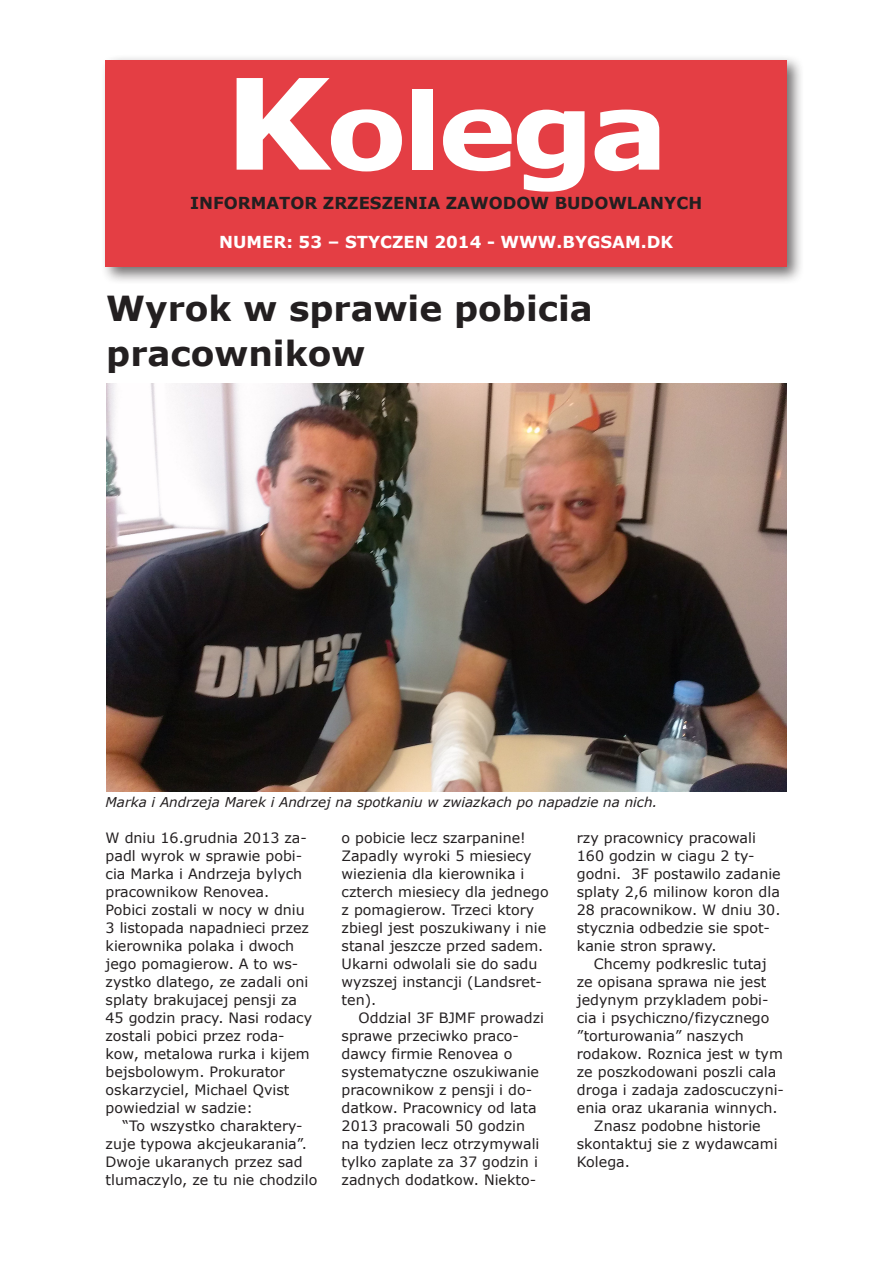
<style>
.page{position:relative;width:893px;height:1263px;background:#fff}
.page>*{position:absolute;margin:0;border:0;box-sizing:border-box;transform-origin:0 0}
.rub24{font:700 106.5px "Verdana";letter-spacing:-.04em;color:#fff;scale:1.11 1}
.rub18{font:700 34.5px/45px "Verdana";color:#231f20}
.underrubrik{font:700 16.5px "Verdana";color:#231f20}
.underrubrik-2{font:700 16.5px "Verdana";color:#fff}
.brød-indryk{font:14.25px/18px "Verdana";color:#231f20}
.brød{font:14.25px/18px "Verdana";color:#231f20}
.brød-2{font:italic 13.5px "Verdana";color:#231f20}
.s1{font-size:126px}
</style>
<div class="page">
<div style="left:100px;top:54px;width:704px;height:230px;background:#231f20;opacity:.65"></div>
<div style="left:106px;top:60px;width:681px;height:206px;background:#e43e44"></div>
<img style="left:106px;top:384px;width:681px;height:407px">
<p class="rub24" style="left:224px;top:55px;width:402px"><span class="s1">K</span>olega</p>
<p class="underrubrik" style="left:190px;top:191px;width:514px">INFORMATOR ZRZESZENIA ZAWODOW BUDOWLANYCH</p>
<p class="underrubrik-2" style="left:219px;top:230px;width:455px">NUMER: 53 – STYCZEN 2014 - WWW.BYGSAM.DK</p>
<p class="rub18" style="left:106px;top:285px;width:488px">Wyrok w sprawie pobicia pracownikow</p>
<p class="brød-2" style="left:106px;top:793px;width:553px">Marka i Andrzeja Marek i Andrzej na spotkaniu w zwiazkach po napadzie na nich.</p>
<p class="brød" style="left:106px;top:829px;width:208px">W dniu 16.grudnia 2013 za&shy;padl wyrok w sprawie pobi&shy;cia Marka i Andrzeja bylych pracownikow Renovea.<br>Pobici zostali w nocy w dniu<br>3 listopada napadnieci przez kierownika polaka i dwoch jego pomagierow. A to ws&shy;zystko dlatego, ze zadali oni splaty brakujacej pensji za<br>45 godzin pracy. Nasi rodacy zostali pobici przez roda&shy;kow, metalowa rurka i kijem bejsbolowym. Prokurator oskarzyciel, Michael Qvist powiedzial w sadzie:</p>
<p class="brød-indryk" style="left:106px;top:1117px;width:213px;text-indent:17px">“To wszystko charaktery&shy;zuje typowa akcjeukarania”.<br>Dwoje ukaranych przez sad tlumaczylo, ze tu nie chodzilo</p>
<p class="brød-indryk" style="left:342px;top:829px;width:209px">o pobicie lecz szarpanine!<br>Zapadly wyroki 5 miesiecy wiezienia dla kierownika i czterch miesiecy dla jednego z pomagierow. Trzeci ktory zbiegl jest poszukiwany i nie stanal jeszcze przed sadem.<br>Ukarni odwolali sie do sadu wyzszej instancji (Landsret&shy;ten).</p>
<p class="brød-indryk" style="left:342px;top:1009px;width:204px;text-indent:17px">Oddzial 3F BJMF prowadzi sprawe przeciwko praco&shy;dawcy firmie Renovea o systematyczne oszukiwanie pracownikow z pensji i do&shy;datkow. Pracownicy od lata<br>2013 pracowali 50 godzin na tydzien lecz otrzymywali tylko zaplate za 37 godzin i zadnych dodatkow. Niekto-</p>
<p class="brød-indryk" style="left:577px;top:829px;width:205px">rzy pracownicy pracowali<br>160 godzin w ciagu 2 ty&shy;godni. 3F postawilo zadanie splaty 2,6 milinow koron dla<br>28 pracownikow. W dniu 30. stycznia odbedzie sie spot&shy;kanie stron sprawy.</p>
<p class="brød-indryk" style="left:577px;top:955px;width:209px;text-indent:17px">Chcemy podkreslic tutaj ze opisana sprawa nie jest jedynym przykladem pobi&shy;cia i psychiczno/fizycznego ”torturowania” naszych rodakow. Roznica jest w tym ze poszkodowani poszli cala droga i zadaja zadoscuczyni&shy;enia oraz ukarania winnych.</p>
<p class="brød-indryk" style="left:577px;top:1117px;width:202px;text-indent:17px">Znasz podobne historie skontaktuj sie z wydawcami<br>Kolega.</p>
</div>
